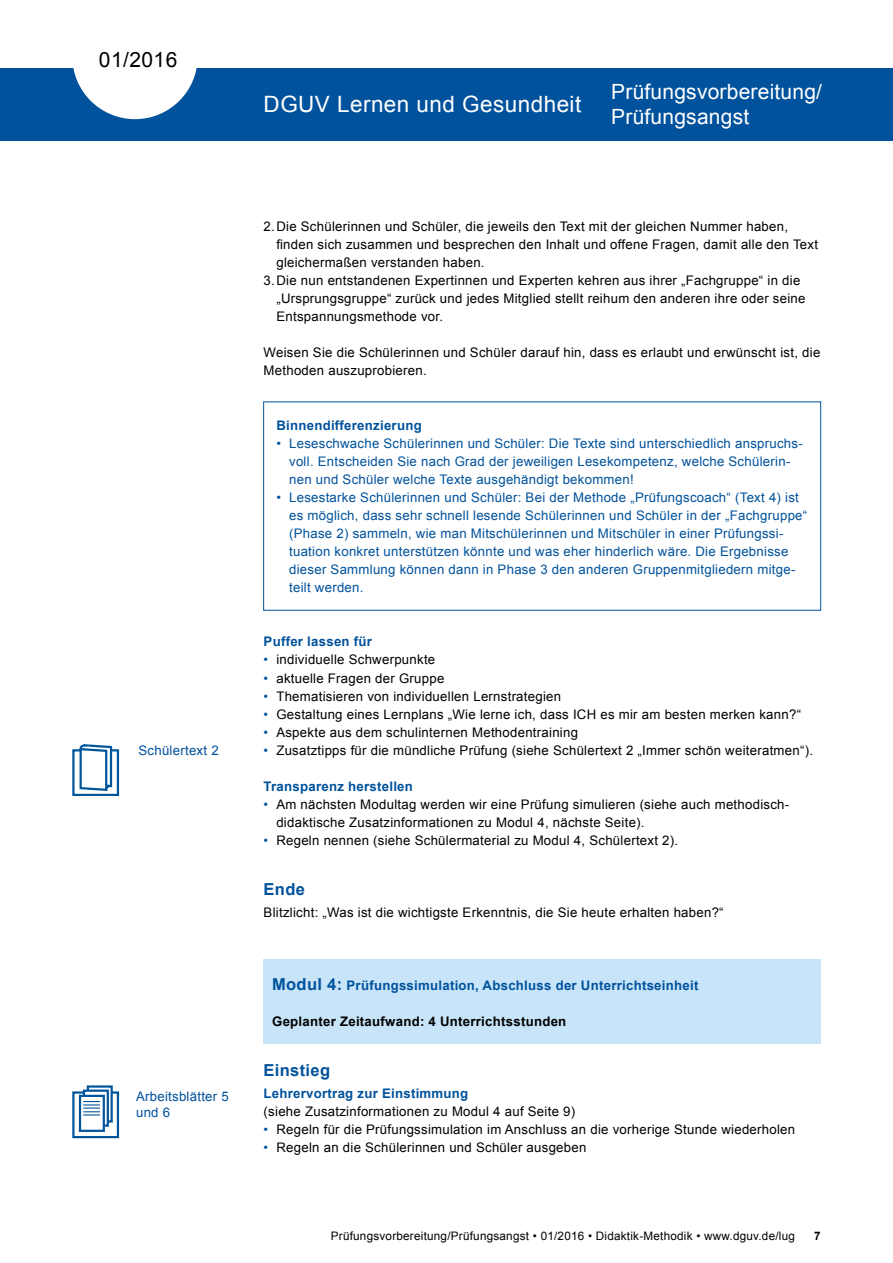
<style>
.page{position:relative;width:893px;height:1263px;background:#fff}
.page>*{position:absolute;margin:0;border:0;box-sizing:border-box;transform-origin:0 0}
.t1{font:22.5px "Arial";letter-spacing:.02em;color:#fff}
.t2{font:21px/25.2px "Arial";letter-spacing:.01em;color:#fff}
.t3{font:21px "Arial";letter-spacing:.02em;color:#000}
.t4{font:700 16.5px "Arial";letter-spacing:.02em;color:#00529c}
.t5{font:13.2px/18px "Arial";letter-spacing:.02em;color:#000}
.t6{font:13.2px/18px "Arial";letter-spacing:.02em;color:#00529c}
.t7{font:700 13.2px "Arial";letter-spacing:.02em;color:#00529c}
.t8{font:700 13.2px "Arial";letter-spacing:.02em;color:#000}
.t9{font:11.7px "Arial";letter-spacing:.02em;color:#000}
.t10{font:700 11.7px "Arial";color:#000}
.s1{color:#00529c}
.s2{font-size:16.5px}
</style>
<div class="page">
<div style="left:264px;top:960px;width:557px;height:84px;background:#c7e4f8"></div>
<div style="left:0;top:68px;width:893px;height:72px;background:#00529c"></div>
<svg style="left:73px;top:68px;width:124px;height:51px"></svg>
<div style="left:72px;top:1091px;width:47px;height:47px;border:2px solid #00559c"></div>
<div style="left:88px;top:1086px;width:24px;height:35px;background:#fff"></div>
<div style="left:87px;top:1085px;width:26px;height:37px;border:2px solid #00559c"></div>
<svg style="left:83px;top:1089px;width:26px;height:38px"></svg>
<div style="left:79px;top:1095px;width:26px;height:37px;background:#fff;border:2px solid #00559c"></div>
<svg style="left:83px;top:1101px;width:17px;height:14px"></svg>
<div style="left:72px;top:749px;width:47px;height:47px;border:2px solid #00559c"></div>
<svg style="left:78px;top:744px;width:36px;height:47px"></svg>
<h2 class="t3" style="left:99px;top:46px;width:80px">01/2016</h2>
<h1 class="t1" style="left:264px;top:89px;width:319px">DGUV Lernen und Gesundheit</h1>
<h2 class="t2" style="left:611px;top:80px;width:212px">Prüfungsvorbereitung/<br>Prüfungsangst</h2>
<p class="t6" style="left:139px;top:741px;width:82px">Schülertext 2</p>
<p class="t6" style="left:136px;top:1088px;width:94px;line-height:15.9px">Arbeitsblätter 5 und 6</p>
<p class="t5" style="left:264px;top:217px;width:526px">2.Die Schülerinnen und Schüler, die jeweils den Text mit der gleichen Nummer haben,</p>
<p class="t5" style="left:276px;top:235px;width:543px">finden sich zusammen und besprechen den Inhalt und offene Fragen, damit alle den Text</p>
<p class="t5" style="left:276px;top:253px;width:210px">gleichermaßen verstanden haben.</p>
<p class="t5" style="left:264px;top:271px;width:538px">3.Die nun entstandenen Expertinnen und Experten kehren aus ihrer „Fachgruppe“ in die</p>
<p class="t5" style="left:276px;top:289px;width:531px">„Ursprungsgruppe“ zurück und jedes Mitglied stellt reihum den anderen ihre oder seine</p>
<p class="t5" style="left:276px;top:308px;width:168px">Entspannungsmethode vor.</p>
<p class="t5" style="left:264px;top:344px;width:558px">Weisen Sie die Schülerinnen und Schüler darauf hin, dass es erlaubt und erwünscht ist, die<br>Methoden auszuprobieren.</p>
<p class="t7" style="left:276px;top:416px;width:147px">Binnendifferenzierung</p>
<p class="t6" style="left:289px;top:434px;width:515px;text-indent:-13px">• Leseschwache Schülerinnen und Schüler: Die Texte sind unterschiedlich anspruchs&shy;voll. Entscheiden Sie nach Grad der jeweiligen Lesekompetenz, welche Schülerin&shy;nen und Schüler welche Texte ausgehändigt bekommen!</p>
<p class="t6" style="left:289px;top:488px;width:520px;text-indent:-13px">• Lesestarke Schülerinnen und Schüler: Bei der Methode „Prüfungscoach“ (Text 4) ist es möglich, dass sehr schnell lesende Schülerinnen und Schüler in der „Fachgruppe“ (Phase 2) sammeln, wie man Mitschülerinnen und Mitschüler in einer Prüfungssi&shy;tuation konkret unterstützen könnte und was eher hinderlich wäre. Die Ergebnisse dieser Sammlung können dann in Phase 3 den anderen Gruppenmitgliedern mitge&shy;teilt werden.</p>
<p class="t7" style="left:264px;top:633px;width:110px">Puffer lassen für</p>
<p class="t5" style="left:264px;top:651px;width:173px"><span class="s1">•</span> individuelle Schwerpunkte</p>
<p class="t5" style="left:264px;top:669px;width:182px"><span class="s1">•</span> aktuelle Fragen der Gruppe</p>
<p class="t5" style="left:264px;top:687px;width:299px"><span class="s1">•</span> Thematisieren von individuellen Lernstrategien</p>
<p class="t5" style="left:264px;top:705px;width:539px"><span class="s1">•</span> Gestaltung eines Lernplans „Wie lerne ich, dass ICH es mir am besten merken kann?“</p>
<p class="t5" style="left:264px;top:723px;width:316px"><span class="s1">•</span> Aspekte aus dem schulinternen Methodentraining</p>
<p class="t5" style="left:264px;top:741px;width:551px"><span class="s1">•</span> Zusatztipps für die mündliche Prüfung (siehe Schülertext 2 „Immer schön weiteratmen“).</p>
<p class="t7" style="left:264px;top:777px;width:151px">Transparenz herstellen</p>
<p class="t5" style="left:276px;top:795px;width:514px;text-indent:-13px"><span class="s1">•</span> Am nächsten Modultag werden wir eine Prüfung simulieren (siehe auch methodisch&shy;didaktische Zusatzinformationen zu Modul 4, nächste Seite).</p>
<p class="t5" style="left:264px;top:832px;width:416px"><span class="s1">•</span> Regeln nennen (siehe Schülermaterial zu Modul 4, Schülertext 2).</p>
<p class="t4" style="left:264px;top:878px;width:43px">Ende</p>
<p class="t5" style="left:264px;top:904px;width:462px">Blitzlicht: „Was ist die wichtigste Erkenntnis, die Sie heute erhalten haben?“</p>
<p class="t7" style="left:272px;top:976px;width:428px"><span class="s2">Modul 4:</span> Prüfungssimulation, Abschluss der Unterrichtseinheit</p>
<p class="t8" style="left:272px;top:1012px;width:296px">Geplanter Zeitaufwand: 4 Unterrichtsstunden</p>
<p class="t4" style="left:264px;top:1059px;width:68px">Einstieg</p>
<p class="t7" style="left:264px;top:1085px;width:206px">Lehrervortrag zur Einstimmung</p>
<p class="t5" style="left:264px;top:1103px;width:313px">(siehe Zusatzinformationen zu Modul 4 auf Seite 9)</p>
<p class="t5" style="left:264px;top:1121px;width:533px"><span class="s1">•</span> Regeln für die Prüfungssimulation im Anschluss an die vorherige Stunde wiederholen</p>
<p class="t5" style="left:264px;top:1139px;width:324px"><span class="s1">•</span> Regeln an die Schülerinnen und Schüler ausgeben</p>
<p class="t9" style="left:331px;top:1228px;width:466px">Prüfungsvorbereitung/Prüfungsangst • 01/2016 • Didaktik-Methodik • www.dguv.de/lug</p>
<p class="t10" style="left:814px;top:1228px;width:8px">7</p>
</div>
